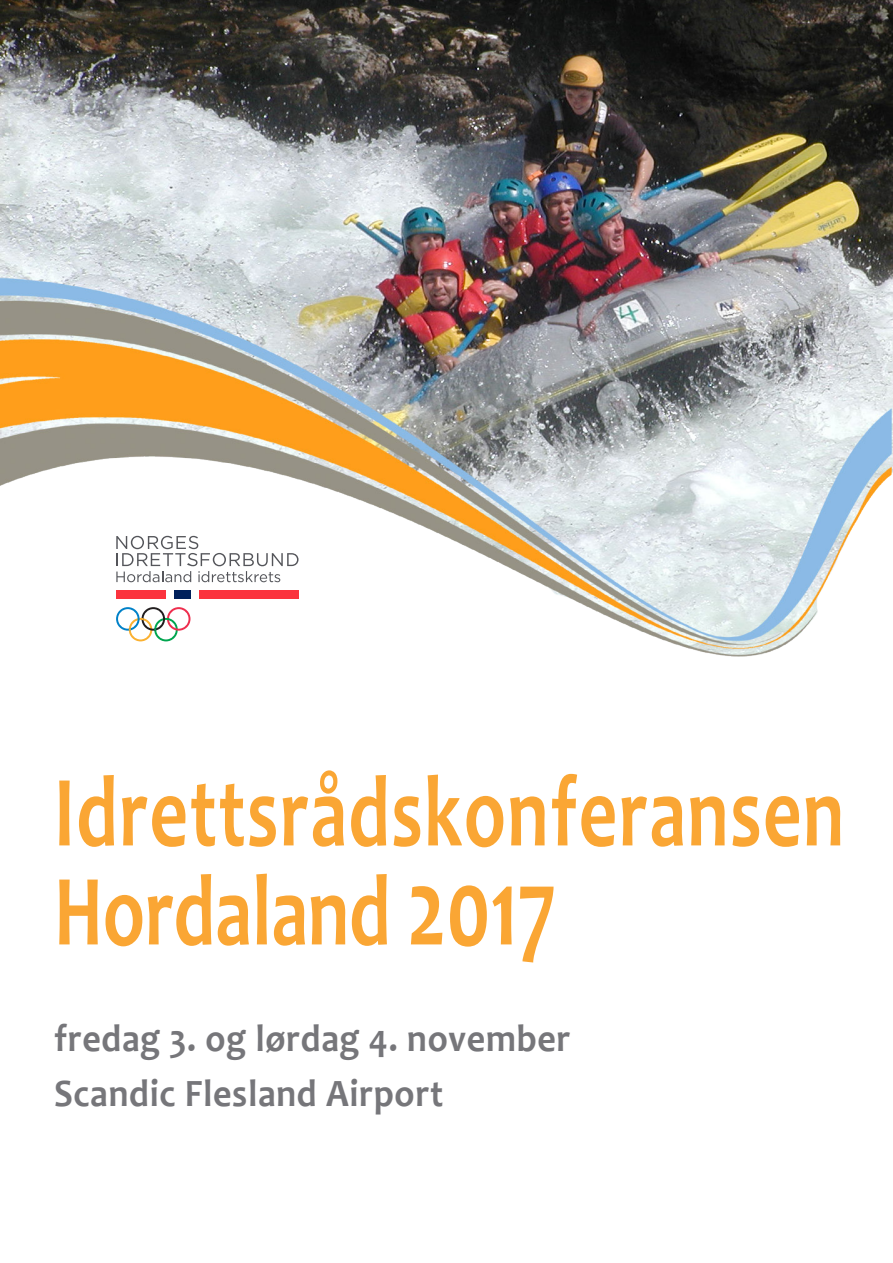
<style>
.page{position:relative;width:893px;height:1263px;background:#fff}
.page>*{position:absolute;margin:0;border:0;box-sizing:border-box;transform-origin:0 0}
.t1{font:700 102px "Candara";letter-spacing:.02em;color:#faa634;scale:.74 1}
.t2{font:700 102px "Candara";color:#faa634;scale:.74 1}
.t3{font:700 38.85px "Candara";letter-spacing:.02em;color:#76767a;scale:.93 1}
.s1{font-size:112.2px}
</style>
<div class="page">
<img style="left:0;top:0;width:893px;height:657px">
<div style="left:164px;top:591px;width:37px;height:8px;background:#fff"></div>
<div style="left:116px;top:591px;width:50px;height:8px;background:#fb333e"></div>
<div style="left:199px;top:591px;width:99px;height:8px;background:#fb333e"></div>
<div style="left:174px;top:591px;width:16px;height:8px;background:#00205b"></div>
<svg style="left:116px;top:536px;width:183px;height:46px"></svg>
<svg style="left:116px;top:607px;width:74px;height:34px"></svg>
<p class="t1" style="left:54px;top:748px;width:1069px">Idrettsrådskonferansen</p>
<p class="t2" style="left:54px;top:847px;width:680px">Hordaland <span class="s1">2017</span></p>
<p class="t3" style="left:54px;top:1014px;width:557px">fredag 3. og lørdag 4. november</p>
<p class="t3" style="left:54px;top:1069px;width:420px">Scandic Flesland Airport</p>
</div>
